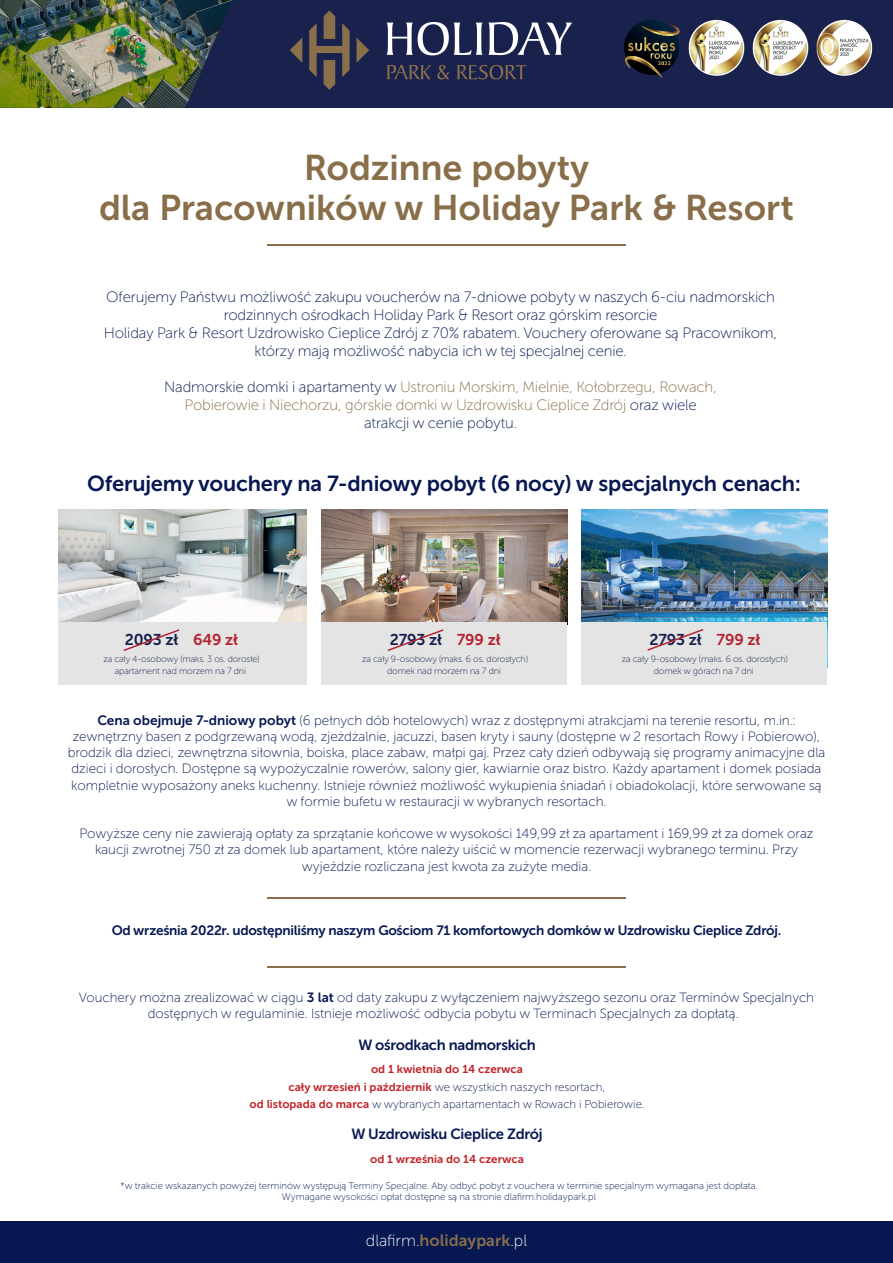
<style>
.page{position:relative;width:893px;height:1263px;background:#fff}
.page>*{position:absolute;margin:0;border:0;box-sizing:border-box;transform-origin:0 0}
.t1{font:35.7px/39.5px "Museo Sans Cyrl 700";color:#886e49;text-align:center}
.t2{font:21.75px "Museo Sans Cyrl 700";letter-spacing:-.01em;color:#061752}
.t3{font:16.2px "Museo Sans Cyrl 100";color:#fff}
.t4{font:15.6px "Museo Sans Cyrl 700";letter-spacing:-.01em;color:#18204c}
.t5{font:15px/18px "Museo Sans Cyrl 100";letter-spacing:-.01em;color:#061752;text-align:center}
.t6{font:15px/18px "Museo Sans Cyrl 100";letter-spacing:-.01em;color:#886e49;text-align:center}
.t7{font:14.7px "Museo Sans Cyrl 700";letter-spacing:-.02em;color:#061752}
.t8{font:13.5px/16.2px "Museo Sans Cyrl 100";color:#061752;text-align:center}
.t9{font:13.5px "Museo Sans Cyrl 700";letter-spacing:-.02em;color:#061752}
.t10{font:13.35px/16px "Museo Sans Cyrl 100";color:#061752;text-align:center}
.t11{font:11.4px/16.8px "Museo Sans Cyrl 100";color:#061752;text-align:center}
.t12{font:11.4px "Museo Sans Cyrl 700";color:#c32025}
.t13{font:9.75px/11.7px "Museo Sans Cyrl 100";color:#061752;text-align:center}
.t14{font:9px/12px "Museo Sans Cyrl 100";letter-spacing:-.01em;color:#18204c;text-align:center}
.s1{color:#061752}
.s2{color:#b52331}
.s3{font-family:"Museo Sans Cyrl 700"}
.s4{font-family:"Museo Sans Cyrl 700";color:#c32025}
.s5{font-family:"Museo Sans Cyrl 700";color:#886e49}
</style>
<div class="page">
<hr style="left:267px;top:244px;width:359px;height:1px;background:#886e49">
<hr style="left:267px;top:897px;width:359px;height:2px;background:#886e49">
<hr style="left:267px;top:966px;width:359px;height:2px;background:#886e49">
<img style="left:59px;top:510px;width:248px;height:113px">
<img style="left:321px;top:510px;width:246px;height:113px">
<div style="left:0;top:1222px;width:893px;height:41px;background:#061752"></div>
<div style="left:59px;top:623px;width:248px;height:62px;background:#e3e4e3"></div>
<div style="left:321px;top:623px;width:246px;height:62px;background:#e3e4e3"></div>
<svg style="left:123px;top:629px;width:57px;height:22px"></svg>
<svg style="left:387px;top:629px;width:57px;height:22px"></svg>
<img style="left:581px;top:510px;width:246px;height:113px">
<div style="left:581px;top:623px;width:246px;height:62px;background:#e3e4e3"></div>
<svg style="left:647px;top:629px;width:57px;height:22px"></svg>
<div style="left:0;top:0;width:893px;height:108px;background:#19214d"></div>
<img style="left:0;top:0;width:232px;height:108px">
<svg style="left:387px;top:65px;width:140px;height:14px"></svg>
<svg style="left:387px;top:22px;width:185px;height:33px"></svg>
<svg style="left:290px;top:10px;width:79px;height:80px"></svg>
<img style="left:688px;top:19px;width:57px;height:57px">
<img style="left:752px;top:19px;width:57px;height:57px">
<img style="left:816px;top:19px;width:57px;height:57px">
<img style="left:624px;top:20px;width:55px;height:55px;border-radius:28px">
<img style="left:644px;top:37px;width:8px;height:14px">
<svg style="left:625px;top:43px;width:17px;height:13px"></svg>
<img style="left:625px;top:56px;width:37px;height:22px">
<img style="left:642px;top:26px;width:38px;height:10px">
<svg style="left:651px;top:43px;width:24px;height:22px"></svg>
<h1 class="t1" style="left:99px;top:148px;width:696px">Rodzinne pobyty<br>dla Pracowników w Holiday Park &amp; Resort</h1>
<p class="t5" style="left:104px;top:288px;width:675px">Oferujemy Państwu możliwość zakupu voucherów na 7-dniowe pobyty w naszych 6-ciu nadmorskich rodzinnych ośrodkach Holiday Park &amp; Resort oraz górskim resorcie<br>Holiday Park &amp; Resort Uzdrowisko Cieplice Zdrój z 70% rabatem. Vouchery oferowane są Pracownikom, którzy mają możliwość nabycia ich w tej specjalnej cenie.</p>
<p class="t6" style="left:164px;top:378px;width:554px"><span class="s1">Nadmorskie domki i apartamenty w</span> Ustroniu Morskim, Mielnie, Kołobrzegu, Rowach,<br>Pobierowie i Niechorzu, górskie domki w Uzdrowisku Cieplice Zdrój <span class="s1">oraz wiele atrakcji w cenie pobytu.</span></p>
<h2 class="t2" style="left:87px;top:471px;width:715px">Oferujemy vouchery na 7-dniowy pobyt (6 nocy) w specjalnych cenach:</h2>
<p class="t4" style="left:125px;top:631px;width:115px">2093 zł <span class="s2">649 zł</span></p>
<p class="t14" style="left:103px;top:653px;width:158px">za cały 4-osobowy (maks. 3 os. dorosłe) apartament nad morzem na 7 dni</p>
<p class="t4" style="left:390px;top:631px;width:112px">2793 zł <span class="s2">799 zł</span></p>
<p class="t14" style="left:362px;top:653px;width:167px">za cały 9-osobowy (maks. 6 os. dorosłych) domek nad morzem na 7 dni</p>
<p class="t4" style="left:649px;top:631px;width:112px">2793 zł <span class="s2">799 zł</span></p>
<p class="t14" style="left:622px;top:653px;width:167px">za cały 9-osobowy (maks. 6 os. dorosłych) domek w górach na 7 dni</p>
<p class="t8" style="left:68px;top:712px;width:759px"><span class="s3">Cena obejmuje 7-dniowy pobyt</span> (6 pełnych dób hotelowych) wraz z dostępnymi atrakcjami na terenie resortu, m.in.: zewnętrzny basen z podgrzewaną wodą, zjeżdżalnie, jacuzzi, basen kryty i sauny (dostępne w 2 resortach Rowy i Pobierowo), brodzik dla dzieci, zewnętrzna siłownia, boiska, place zabaw, małpi gaj. Przez cały dzień odbywają się programy animacyjne dla dzieci i dorosłych. Dostępne są wypożyczalnie rowerów, salony gier, kawiarnie oraz bistro. Każdy apartament i domek posiada kompletnie wyposażony aneks kuchenny. Istnieje również możliwość wykupienia śniadań i obiadokolacji, które serwowane są w formie bufetu w restauracji w wybranych resortach.</p>
<p class="t8" style="left:79px;top:825px;width:735px">Powyższe ceny nie zawierają opłaty za sprzątanie końcowe w wysokości 149,99 zł za apartament i 169,99 zł za domek oraz kaucji zwrotnej 750 zł za domek lub apartament, które należy uiścić w momencie rezerwacji wybranego terminu. Przy wyjeździe rozliczana jest kwota za zużyte media.</p>
<p class="t9" style="left:112px;top:923px;width:671px">Od września 2022r. udostępniliśmy naszym Gościom 71 komfortowych domków w Uzdrowisku Cieplice Zdrój.</p>
<p class="t10" style="left:79px;top:989px;width:737px">Vouchery można zrealizować w ciągu <span class="s3">3 lat</span> od daty zakupu z wyłączeniem najwyższego sezonu oraz Terminów Specjalnych dostępnych w regulaminie. Istnieje możliwość odbycia pobytu w Terminach Specjalnych za dopłatą.</p>
<p class="t7" style="left:358px;top:1036px;width:179px">W ośrodkach nadmorskich</p>
<p class="t12" style="left:371px;top:1063px;width:153px">od 1 kwietnia do 14 czerwca</p>
<p class="t11" style="left:250px;top:1078px;width:396px"><span class="s4">cały wrzesień i październik</span> we wszystkich naszych resortach,<br><span class="s4">od listopada do marca</span> w wybranych apartamentach w Rowach i Pobierowie.</p>
<p class="t7" style="left:352px;top:1126px;width:193px">W Uzdrowisku Cieplice Zdrój</p>
<p class="t12" style="left:370px;top:1152px;width:155px">od 1 września do 14 czerwca</p>
<p class="t13" style="left:120px;top:1179px;width:639px">*w trakcie wskazanych powyżej terminów występują Terminy Specjalne. Aby odbyć pobyt z vouchera w terminie specjalnym wymagana jest dopłata.<br>Wymagane wysokości opłat dostępne są na stronie dlafirm.holidaypark.pl</p>
<p class="t3" style="left:366px;top:1232px;width:163px">dlafirm.<span class="s5">holidaypark</span>.pl</p>
</div>
